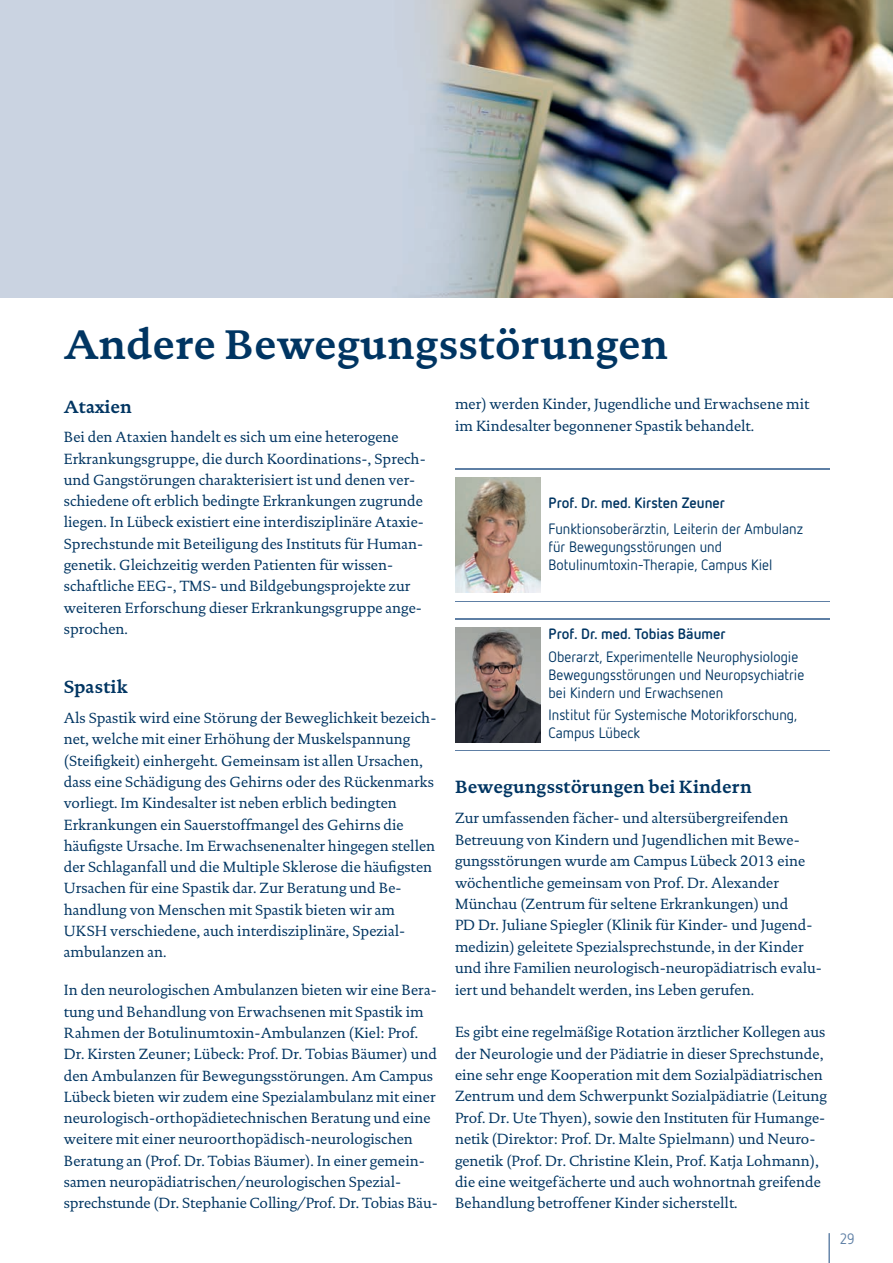
<style>
.page{position:relative;width:893px;height:1263px;background:#fff}
.page>*{position:absolute;margin:0;border:0;box-sizing:border-box;transform-origin:0 0}
.t1{font:700 42px "Documenta Dtl";color:#003562}
.t2{font:700 18px "Documenta Dtl";color:#003562}
.t3{font:15px/21.3px "Documenta Dtl";color:#003562}
.t4{font:15px/18px "Netto OT";color:#003562}
.t5{font:700 15px "Netto OT";color:#003562}
.t6{font:15px "Netto OT";color:#5e7fa5}
</style>
<div class="page">
<hr style="left:829px;top:1233px;width:1px;height:30px;background:#5e7fa5">
<hr style="left:455px;top:469px;width:374px;height:1px;background:#5e7fa5">
<hr style="left:455px;top:601px;width:374px;height:1px;background:#5e7fa5">
<img style="left:455px;top:478px;width:85px;height:115px">
<img style="left:0;top:0;width:893px;height:298px">
<hr style="left:455px;top:618px;width:374px;height:2px;background:#5e7fa5">
<hr style="left:455px;top:750px;width:374px;height:1px;background:#5e7fa5">
<img style="left:455px;top:627px;width:85px;height:115px">
<h1 class="t1" style="left:64px;top:327px;width:606px">Andere Bewegungsstörungen</h1>
<p class="t2" style="left:64px;top:399px;width:70px">Ataxien</p>
<p class="t3" style="left:64px;top:428px;width:363px">Bei den Ataxien handelt es sich um eine heterogene Erkrankungsgruppe, die durch Koordinations-, Sprech&shy;und Gangstörungen charakterisiert ist und denen ver&shy;schiedene oft erblich bedingte Erkrankungen zugrunde liegen. In Lübeck existiert eine interdisziplinäre Ataxie-Sprechstunde mit Beteiligung des Instituts für Human&shy;genetik. Gleichzeitig werden Patienten für wissen&shy;schaftliche EEG-, TMS- und Bildgebungsprojekte zur weiteren Erforschung dieser Erkrankungsgruppe ange&shy;sprochen.</p>
<p class="t2" style="left:64px;top:680px;width:65px">Spastik</p>
<p class="t3" style="left:64px;top:709px;width:374px">Als Spastik wird eine Störung der Beweglichkeit bezeich&shy;net, welche mit einer Erhöhung der Muskelspannung (Steifigkeit) einhergeht. Gemeinsam ist allen Ursachen, dass eine Schädigung des Gehirns oder des Rückenmarks vorliegt. Im Kindesalter ist neben erblich bedingten Erkrankungen ein Sauerstoffmangel des Gehirns die häufigste Ursache. Im Erwachsenenalter hingegen stellen der Schlaganfall und die Multiple Sklerose die häufigsten Ursachen für eine Spastik dar. Zur Beratung und Be&shy;handlung von Menschen mit Spastik bieten wir am UKSH verschiedene, auch interdisziplinäre, Spezial&shy;ambulanzen an.</p>
<p class="t3" style="left:64px;top:981px;width:376px">In den neurologischen Ambulanzen bieten wir eine Bera&shy;tung und Behandlung von Erwachsenen mit Spastik im Rahmen der Botulinumtoxin-Ambulanzen (Kiel: Prof.<br>Dr. Kirsten Zeuner; Lübeck: Prof. Dr. Tobias Bäumer) und den Ambulanzen für Bewegungsstörungen. Am Campus Lübeck bieten wir zudem eine Spezialambulanz mit einer neurologisch-orthopädietechnischen Beratung und eine weitere mit einer neuroorthopädisch-neurologischen Beratung an (Prof. Dr. Tobias Bäumer). In einer gemein&shy;samen neuropädiatrischen/neurologischen Spezial&shy;sprechstunde (Dr. Stephanie Colling/Prof. Dr. Tobias Bäu-</p>
<p class="t3" style="left:455px;top:395px;width:356px">mer) werden Kinder, Jugendliche und Erwachsene mit im Kindesalter begonnener Spastik behandelt.</p>
<p class="t5" style="left:549px;top:497px;width:178px">Prof. Dr. med. Kirsten Zeuner</p>
<p class="t4" style="left:549px;top:521px;width:256px">Funktionsoberärztin, Leiterin der Ambulanz fu¨r Bewegungsstörungen und<br>Botulinumtoxin-Therapie, Campus Kiel</p>
<p class="t5" style="left:549px;top:629px;width:179px">Prof. Dr. med. Tobias Bäumer</p>
<p class="t4" style="left:549px;top:649px;width:257px">Oberarzt, Experimentelle Neurophysiologie<br>Bewegungsstörungen und Neuropsychiatrie bei Kindern und Erwachsenen</p>
<p class="t4" style="left:549px;top:707px;width:250px">Institut fu¨r Systemische Motorikforschung,<br>Campus Lu¨beck</p>
<p class="t2" style="left:455px;top:780px;width:298px">Bewegungsstörungen bei Kindern</p>
<p class="t3" style="left:455px;top:809px;width:368px">Zur umfassenden fächer- und altersübergreifenden Betreuung von Kindern und Jugendlichen mit Bewe&shy;gungsstörungen wurde am Campus Lübeck 2013 eine wöchentliche gemeinsam von Prof. Dr. Alexander Münchau (Zentrum für seltene Erkrankungen) und<br>PD Dr. Juliane Spiegler (Klinik für Kinder- und Jugend&shy;medizin) geleitete Spezialsprechstunde, in der Kinder und ihre Familien neurologisch-neuropädiatrisch evalu&shy;iert und behandelt werden, ins Leben gerufen.</p>
<p class="t3" style="left:455px;top:1022px;width:373px">Es gibt eine regelmäßige Rotation ärztlicher Kollegen aus der Neurologie und der Pädiatrie in dieser Sprechstunde, eine sehr enge Kooperation mit dem Sozialpädiatrischen Zentrum und dem Schwerpunkt Sozialpädiatrie (Leitung Prof. Dr. Ute Thyen), sowie den Instituten für Humange&shy;netik (Direktor: Prof. Dr. Malte Spielmann) und Neuro&shy;genetik (Prof. Dr. Christine Klein, Prof. Katja Lohmann), die eine weitgefächerte und auch wohnortnah greifende Behandlung betroffener Kinder sicherstellt.</p>
<p class="t6" style="left:840px;top:1233px;width:16px">29</p>
</div>
